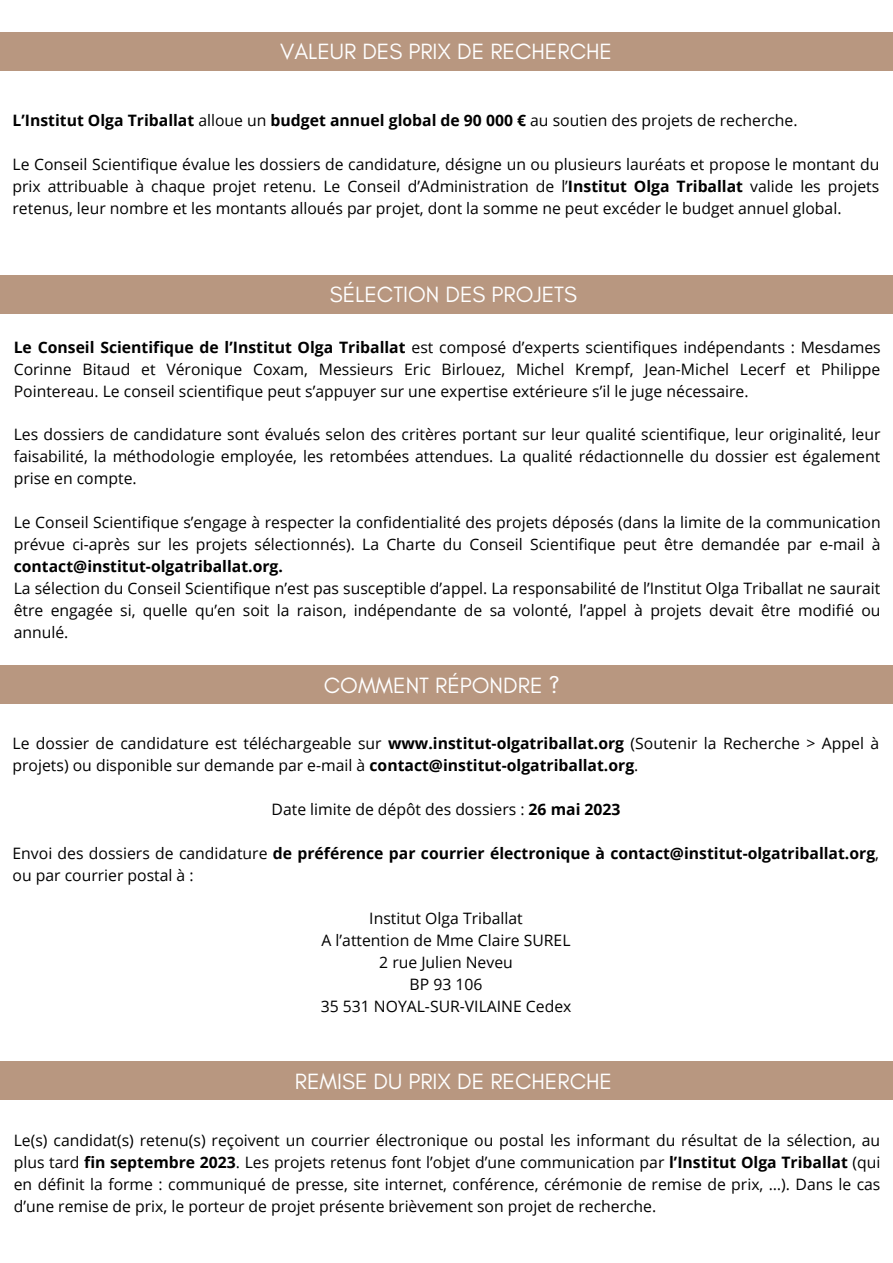
<style>
.page{position:relative;width:893px;height:1263px;background:#fff}
.page>*{position:absolute;margin:0;border:0;box-sizing:border-box;transform-origin:0 0}
.t1{font:22.5px "Glacial Indifference";color:#fff}
.t2{font:15.75px/21.9px "Open Sans";color:#000;text-align:justify}
.t3{font:700 15.75px/21.9px "Open Sans";color:#000}
.s1{font-weight:400}
.s2{font-weight:700}
</style>
<div class="page">
<div style="left:0;top:32px;width:893px;height:38px;background:#b89780"></div>
<div style="left:0;top:275px;width:893px;height:38px;background:#b89780"></div>
<div style="left:0;top:666px;width:893px;height:38px;background:#b89780"></div>
<div style="left:0;top:1061px;width:893px;height:39px;background:#b89780"></div>
<h1 class="t1" style="left:280px;top:38px;width:333px">VALEUR DES PRIX DE RECHERCHE</h1>
<p class="t3" style="left:13px;top:109px;width:786px">L’Institut Olga Triballat <span class="s1">alloue un</span> budget annuel global de 90 000 € <span class="s1">au soutien des projets de recherche.</span></p>
<p class="t2" style="left:13px;top:153px;width:868px">Le Conseil Scientifique évalue les dossiers de candidature, désigne un ou plusieurs lauréats et propose le montant du prix attribuable à chaque projet retenu. Le Conseil d’Administration de l’<span class="s2">Institut Olga Triballat</span> valide les projets retenus, leur nombre et les montants alloués par projet, dont la somme ne peut excéder le budget annuel global.</p>
<h1 class="t1" style="left:330px;top:281px;width:249px">SÉLECTION DES PROJETS</h1>
<p class="t2" style="left:14px;top:336px;width:868px"><span class="s2">Le Conseil Scientifique de l’Institut Olga Triballat</span> est composé d’experts scientifiques indépendants : Mesdames Corinne Bitaud et Véronique Coxam, Messieurs Eric Birlouez, Michel Krempf, Jean-Michel Lecerf et Philippe Pointereau. Le conseil scientifique peut s’appuyer sur une expertise extérieure s’il le juge nécessaire.</p>
<p class="t2" style="left:14px;top:423px;width:868px">Les dossiers de candidature sont évalués selon des critères portant sur leur qualité scientifique, leur originalité, leur faisabilité, la méthodologie employée, les retombées attendues. La qualité rédactionnelle du dossier est également prise en compte.</p>
<p class="t2" style="left:14px;top:511px;width:868px">Le Conseil Scientifique s’engage à respecter la confidentialité des projets déposés (dans la limite de la communication prévue ci-après sur les projets sélectionnés). La Charte du Conseil Scientifique peut être demandée par e-mail à</p>
<p class="t3" style="left:14px;top:555px;width:271px">contact@institut-olgatriballat.org.</p>
<p class="t2" style="left:14px;top:577px;width:868px">La sélection du Conseil Scientifique n’est pas susceptible d’appel. La responsabilité de l’Institut Olga Triballat ne saurait être engagée si, quelle qu’en soit la raison, indépendante de sa volonté, l’appel à projets devait être modifié ou annulé.</p>
<h1 class="t1" style="left:324px;top:671px;width:238px">COMMENT RÉPONDRE ?</h1>
<p class="t2" style="left:13px;top:732px;width:868px">Le dossier de candidature est téléchargeable sur <span class="s2">www.institut-olgatriballat.org</span> (Soutenir la Recherche &gt; Appel à projets) ou disponible sur demande par e-mail à <span class="s2">contact@institut-olgatriballat.org</span>.</p>
<p class="t2" style="left:271px;top:798px;width:350px">Date limite de dépôt des dossiers : <span class="s2">26 mai 2023</span></p>
<p class="t3" style="left:13px;top:841px;width:868px"><span class="s1">Envoi des dossiers de candidature</span> de préférence par courrier électronique à contact@institut-olgatriballat.org<span class="s1">, ou par courrier postal à :</span></p>
<p class="t2" style="left:321px;top:907px;width:252px;text-align:center">Institut Olga Triballat<br>A l’attention de Mme Claire SUREL<br>2 rue Julien Neveu<br>BP 93 106<br>35 531 NOYAL-SUR-VILAINE Cedex</p>
<h1 class="t1" style="left:295px;top:1067px;width:319px">REMISE DU PRIX DE RECHERCHE</h1>
<p class="t2" style="left:14px;top:1129px;width:868px">Le(s) candidat(s) retenu(s) reçoivent un courrier électronique ou postal les informant du résultat de la sélection, au plus tard <span class="s2">fin septembre 2023</span>. Les projets retenus font l’objet d’une communication par <span class="s2">l’Institut Olga Triballat</span> (qui en définit la forme : communiqué de presse, site internet, conférence, cérémonie de remise de prix, …). Dans le cas d’une remise de prix, le porteur de projet présente brièvement son projet de recherche.</p>
</div>
